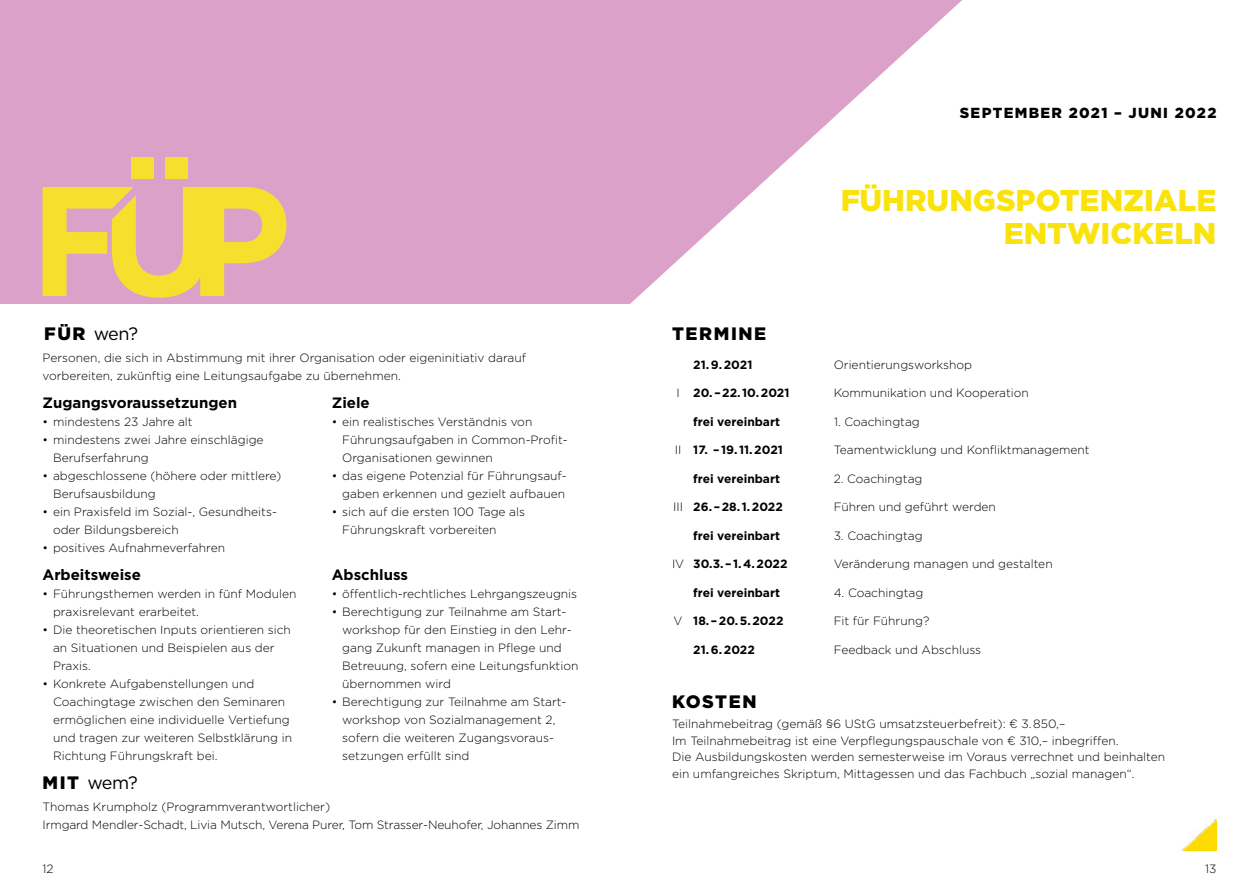
<style>
.page{position:relative;width:1259px;height:893px;background:#fff}
.page>*{position:absolute;margin:0;border:0;box-sizing:border-box;transform-origin:0 0}
.t1{font:900 30px/33px "Gotham";color:#fae100;text-align:right}
.t2{font:18px "Gotham";letter-spacing:-.045em;color:#000}
.t3{font:900 18px "Gotham";letter-spacing:.09em;color:#000}
.t4{font:700 15px "Gotham";color:#000}
.t5{font:900 14.55px "Gotham";letter-spacing:.09em;color:#000}
.t6{font:300 12px/18px "Gotham";color:#000}
.t7{font:700 12px "Gotham";color:#000}
.s1{font-weight:900}
.s2{font-weight:300}
</style>
<div class="page">
<div style="left:0;top:0;width:977px;height:304px;background:#dba1c8"></div>
<svg style="left:630px;top:0;width:347px;height:304px;fill:#fff"></svg>
<img style="left:1182px;top:819px;width:34px;height:31px">
<div style="left:165px;top:157px;width:22px;height:21px;background:#f7e02d"></div>
<div style="left:131px;top:157px;width:23px;height:21px;background:#f7e02d"></div>
<svg style="left:43px;top:187px;width:243px;height:111px"></svg>
<p class="t5" style="left:959px;top:103px;width:258px">SEPTEMBER 2021 – JUNI 2022</p>
<h1 class="t1" style="left:840px;top:183px;width:378px">FÜHRUNGSPOTENZIALE<br>ENTWICKELN</h1>
<h2 class="t2" style="left:44px;top:322px;width:96px"><span class="s1">FÜR</span> wen?</h2>
<p class="t6" style="left:43px;top:348px;width:485px">Personen, die sich in Abstimmung mit ihrer Organisation oder eigeninitiativ darauf vorbereiten, zukünftig eine Leitungsaufgabe zu übernehmen.</p>
<h2 class="t3" style="left:672px;top:321px;width:96px">TERMINE</h2>
<p class="t7" style="left:693px;top:356px;width:61px">21. 9. 2021</p>
<p class="t6" style="left:833px;top:355px;width:140px">Orientierungsworkshop</p>
<p class="t7" style="left:676px;top:385px;width:115px"><span class="s2">I</span> 20. – 22. 10. 2021</p>
<p class="t6" style="left:833px;top:383px;width:197px">Kommunikation und Kooperation</p>
<p class="t7" style="left:693px;top:413px;width:88px">frei vereinbart</p>
<p class="t6" style="left:834px;top:412px;width:87px">1. Coachingtag</p>
<p class="t7" style="left:675px;top:442px;width:110px"><span class="s2">II</span> 17. – 19. 11. 2021</p>
<p class="t6" style="left:833px;top:440px;width:257px">Teamentwicklung und Konfliktmanagement</p>
<p class="t7" style="left:693px;top:470px;width:88px">frei vereinbart</p>
<p class="t6" style="left:833px;top:469px;width:90px">2. Coachingtag</p>
<p class="t7" style="left:673px;top:499px;width:111px"><span class="s2">III</span> 26. – 28. 1. 2022</p>
<p class="t6" style="left:833px;top:497px;width:164px">Führen und geführt werden</p>
<p class="t7" style="left:693px;top:527px;width:88px">frei vereinbart</p>
<p class="t6" style="left:833px;top:526px;width:91px">3. Coachingtag</p>
<p class="t7" style="left:672px;top:556px;width:117px"><span class="s2">IV</span> 30.3. – 1. 4. 2022</p>
<p class="t6" style="left:833px;top:554px;width:220px">Veränderung managen und gestalten</p>
<p class="t7" style="left:693px;top:584px;width:88px">frei vereinbart</p>
<p class="t6" style="left:833px;top:583px;width:91px">4. Coachingtag</p>
<p class="t7" style="left:673px;top:613px;width:112px"><span class="s2">V</span> 18. – 20. 5. 2022</p>
<p class="t6" style="left:833px;top:611px;width:97px">Fit für Führung?</p>
<p class="t7" style="left:693px;top:641px;width:63px">21. 6. 2022</p>
<p class="t6" style="left:833px;top:640px;width:149px">Feedback und Abschluss</p>
<p class="t4" style="left:332px;top:393px;width:40px">Ziele</p>
<p class="t6" style="left:342px;top:412px;width:227px;text-indent:-10px">• ein realistisches Verständnis von<br>Führungsaufgaben in Common-Profit-<br>Organisationen gewinnen</p>
<p class="t6" style="left:332px;top:466px;width:237px;text-align:right">• das eigene Potenzial für Führungsauf&shy;gaben erkennen und gezielt aufbauen</p>
<p class="t6" style="left:342px;top:502px;width:184px;text-indent:-10px">• sich auf die ersten 100 Tage als<br>Führungskraft vorbereiten</p>
<p class="t4" style="left:43px;top:393px;width:196px">Zugangsvoraussetzungen</p>
<p class="t6" style="left:43px;top:412px;width:152px">• mindestens 23 Jahre alt</p>
<p class="t6" style="left:53px;top:430px;width:212px;text-indent:-10px">• mindestens zwei Jahre einschlägige<br>Berufserfahrung</p>
<p class="t6" style="left:53px;top:466px;width:230px;text-indent:-10px">• abgeschlossene (höhere oder mittlere)<br>Berufsausbildung</p>
<p class="t6" style="left:53px;top:502px;width:225px;text-indent:-10px">• ein Praxisfeld im Sozial-, Gesundheits&shy;oder Bildungsbereich</p>
<p class="t6" style="left:43px;top:538px;width:184px">• positives Aufnahmeverfahren</p>
<p class="t4" style="left:43px;top:565px;width:100px">Arbeitsweise</p>
<p class="t6" style="left:53px;top:585px;width:245px;text-indent:-10px">• Führungsthemen werden in fünf Modulen praxisrelevant erarbeitet.</p>
<p class="t6" style="left:53px;top:621px;width:239px;text-indent:-10px">• Die theoretischen Inputs orientieren sich an Situationen und Beispielen aus der<br>Praxis.</p>
<p class="t6" style="left:53px;top:675px;width:241px;text-indent:-10px">• Konkrete Aufgabenstellungen und Coachingtage zwischen den Seminaren ermöglichen eine individuelle Vertiefung und tragen zur weiteren Selbstklärung in Richtung Führungskraft bei.</p>
<p class="t4" style="left:332px;top:565px;width:78px">Abschluss</p>
<p class="t6" style="left:332px;top:585px;width:247px">• öffentlich-rechtliches Lehrgangszeugnis</p>
<p class="t6" style="left:342px;top:603px;width:238px;text-indent:-10px">• Berechtigung zur Teilnahme am Start&shy;workshop für den Einstieg in den Lehr&shy;gang Zukunft managen in Pflege und Betreuung, sofern eine Leitungsfunktion übernommen wird</p>
<p class="t6" style="left:342px;top:693px;width:226px;text-indent:-10px">• Berechtigung zur Teilnahme am Start&shy;workshop von Sozialmanagement 2, sofern die weiteren Zugangsvoraus&shy;setzungen erfüllt sind</p>
<h2 class="t3" style="left:672px;top:689px;width:86px">KOSTEN</h2>
<p class="t6" style="left:672px;top:716px;width:495px;line-height:16.5px">Teilnahmebeitrag (gemäß §6 UStG umsatzsteuerbefreit): € 3. 850,–<br>Im Teilnahmebeitrag ist eine Verpflegungspauschale von € 310,– inbegriffen.<br>Die Ausbildungskosten werden semesterweise im Voraus verrechnet und beinhalten ein umfangreiches Skriptum, Mittagessen und das Fachbuch „sozial managen“.</p>
<h2 class="t2" style="left:43px;top:771px;width:97px"><span class="s1">MIT</span> wem?</h2>
<p class="t6" style="left:43px;top:798px;width:538px">Thomas Krumpholz (Programmverantwortlicher)<br>Irmgard Mendler-Schadt, Livia Mutsch, Verena Purer, Tom Strasser-Neuhofer, Johannes Zimm</p>
<p class="t6" style="left:43px;top:859px;width:13px">12</p>
<p class="t6" style="left:1205px;top:859px;width:13px">13</p>
</div>
